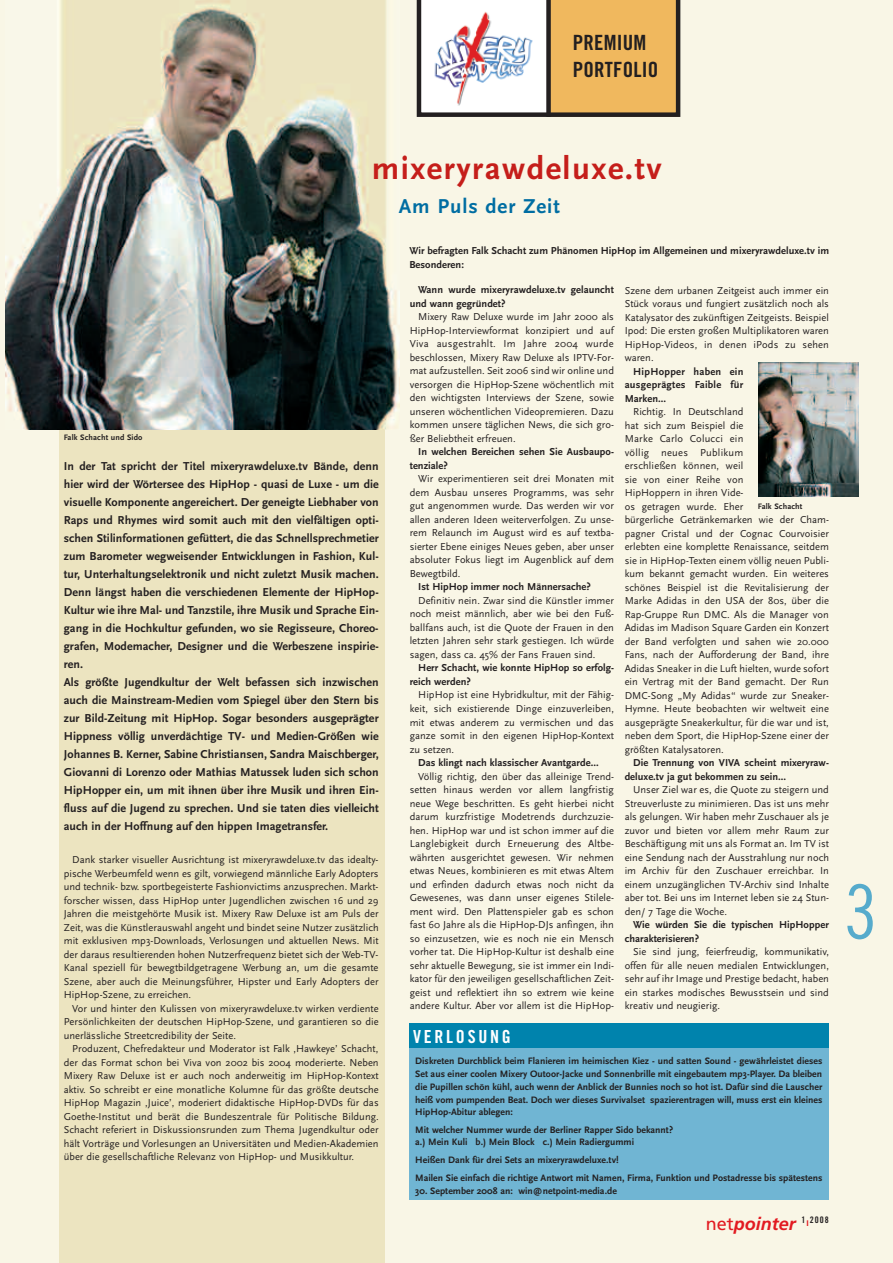
<style>
.page{position:relative;width:893px;height:1263px;background:#f9f6e6}
.page>*{position:absolute;margin:0;border:0;box-sizing:border-box;transform-origin:0 0}
.t1{font:75px "Trade Gothic Cond Eighteen";color:#56abcc}
.t2{font:700 33px "Scala Sans";letter-spacing:.045em;color:#c51e1a}
.t3{font:21px/27px "Trade Gothic Bold Cond Twenty";letter-spacing:.01em;color:#231f20}
.t4{font:700 21px "Scala Sans";letter-spacing:.045em;color:#006da2}
.t5{font:italic 700 18px "Frutiger";color:#e21a21}
.t6{font:18px "Trade Gothic Bold Cond Twenty";letter-spacing:.15em;color:#fff}
.t7{font:700 12px/18px "Scala Sans";letter-spacing:.005em;color:#231f20}
.t8{font:10.5px/13.5px "Scala Sans";color:#231f20;text-align:justify}
.t9{font:700 10.5px/13.5px "Scala Sans";letter-spacing:.005em;color:#231f20}
.t10{font:700 9.75px/12.8px "Scala Sans";letter-spacing:.005em;color:#231f20}
.t11{font:700 8.25px "Scala Sans";letter-spacing:.015em;color:#231f20}
.s1{font-weight:400;font-style:normal}
</style>
<div class="page">
<div style="left:60px;top:0;width:325px;height:1263px;background:#ece4c0"></div>
<img style="left:6px;top:0;width:394px;height:430px">
<img style="left:758px;top:362px;width:100px;height:134px">
<div style="left:409px;top:1029px;width:420px;height:170px;background:#70b5d3"></div>
<div style="left:409px;top:1023px;width:420px;height:24px;background:#0083ad"></div>
<svg style="left:417px;top:0;width:263px;height:117px"></svg>
<div style="left:546px;top:0;width:5px;height:117px;background:#231f20"></div>
<img style="left:426px;top:7px;width:110px;height:99px">
<h3 class="t3" style="left:573px;top:31px;width:87px">PREMIUM<br>PORTFOLIO</h3>
<h2 class="t2" style="left:372px;top:149px;width:291px">mixeryrawdeluxe.tv</h2>
<h3 class="t4" style="left:399px;top:194px;width:163px">Am Puls der Zeit</h3>
<p class="t11" style="left:64px;top:433px;width:80px">Falk Schacht und Sido</p>
<p class="t7" style="left:64px;top:457px;width:317px">In der Tat spricht der Titel mixeryrawdeluxe.tv Bände, denn hier wird der Wörtersee des HipHop - quasi de Luxe - um die visuelle Komponente angereichert. Der geneigte Liebhaber von Raps und Rhymes wird somit auch mit den vielfältigen opti&shy;schen Stilinformationen gefüttert, die das Schnellsprechmetier zum Barometer wegweisender Entwicklungen in Fashion, Kul&shy;tur, Unterhaltungselektronik und nicht zuletzt Musik machen.<br>Denn längst haben die verschiedenen Elemente der HipHop-Kultur wie ihre Mal- und Tanzstile, ihre Musik und Sprache Ein&shy;gang in die Hochkultur gefunden, wo sie Regisseure, Choreo&shy;grafen, Modemacher, Designer und die Werbeszene inspirie&shy;ren.<br>Als größte Jugendkultur der Welt befassen sich inzwischen auch die Mainstream-Medien vom Spiegel über den Stern bis zur Bild-Zeitung mit HipHop. Sogar besonders ausgeprägter Hippness völlig unverdächtige TV- und Medien-Größen wie Johannes B. Kerner, Sabine Christiansen, Sandra Maischberger, Giovanni di Lorenzo oder Mathias Matussek luden sich schon HipHopper ein, um mit ihnen über ihre Musik und ihren Ein&shy;fluss auf die Jugend zu sprechen. Und sie taten dies vielleicht auch in der Hoffnung auf den hippen Imagetransfer.</p>
<p class="t8" style="left:64px;top:853px;width:316px;text-indent:9px">Dank starker visueller Ausrichtung ist mixeryrawdeluxe.tv das idealty&shy;pische Werbeumfeld wenn es gilt, vorwiegend männliche Early Adopters und technik- bzw. sportbegeisterte Fashionvictims anzusprechen. Markt&shy;forscher wissen, dass HipHop unter Jugendlichen zwischen 16 und 29<br>Jahren die meistgehörte Musik ist. Mixery Raw Deluxe ist am Puls der Zeit, was die Künstlerauswahl angeht und bindet seine Nutzer zusätzlich mit exklusiven mp3-Downloads, Verlosungen und aktuellen News. Mit der daraus resultierenden hohen Nutzerfrequenz bietet sich der Web-TV-Kanal speziell für bewegtbildgetragene Werbung an, um die gesamte Szene, aber auch die Meinungsführer, Hipster und Early Adopters der HipHop-Szene, zu erreichen.</p>
<p class="t8" style="left:64px;top:1001px;width:316px;text-indent:9px">Vor und hinter den Kulissen von mixeryrawdeluxe.tv wirken verdiente Persönlichkeiten der deutschen HipHop-Szene, und garantieren so die unerlässliche Streetcredibility der Seite.</p>
<p class="t8" style="left:64px;top:1042px;width:316px;text-indent:9px">Produzent, Chefredakteur und Moderator ist Falk ‚Hawkeye’ Schacht, der das Format schon bei Viva von 2002 bis 2004 moderierte. Neben Mixery Raw Deluxe ist er auch noch anderweitig im HipHop-Kontext aktiv. So schreibt er eine monatliche Kolumne für das größte deutsche HipHop Magazin ‚Juice’, moderiert didaktische HipHop-DVDs für das Goethe-Institut und berät die Bundeszentrale für Politische Bildung.<br>Schacht referiert in Diskussionsrunden zum Thema Jugendkultur oder hält Vorträge und Vorlesungen an Universitäten und Medien-Akademien über die gesellschaftliche Relevanz von HipHop- und Musikkultur.</p>
<p class="t9" style="left:409px;top:244px;width:421px">Wir befragten Falk Schacht zum Phänomen HipHop im Allgemeinen und mixeryrawdeluxe.tv im<br>Besonderen:</p>
<p class="t9" style="left:410px;top:283px;width:206px;text-indent:9px">Wann wurde mixeryrawdeluxe.tv gelauncht und wann gegründet?</p>
<p class="t8" style="left:410px;top:310px;width:206px;text-indent:9px">Mixery Raw Deluxe wurde im Jahr 2000 als HipHop-Interviewformat konzipiert und auf Viva ausgestrahlt. Im Jahre 2004 wurde beschlossen, Mixery Raw Deluxe als IPTV-For&shy;mat aufzustellen. Seit 2006 sind wir online und versorgen die HipHop-Szene wöchentlich mit den wichtigsten Interviews der Szene, sowie unseren wöchentlichen Videopremieren. Dazu kommen unsere täglichen News, die sich gro&shy;ßer Beliebtheit erfreuen.</p>
<p class="t9" style="left:410px;top:445px;width:206px;text-indent:9px">In welchen Bereichen sehen Sie Ausbaupo&shy;tenziale?</p>
<p class="t8" style="left:410px;top:472px;width:206px;text-indent:9px">Wir experimentieren seit drei Monaten mit dem Ausbau unseres Programms, was sehr gut angenommen wurde. Das werden wir vor allen anderen Ideen weiterverfolgen. Zu unse&shy;rem Relaunch im August wird es auf textba&shy;sierter Ebene einiges Neues geben, aber unser absoluter Fokus liegt im Augenblick auf dem Bewegtbild.</p>
<p class="t9" style="left:418px;top:580px;width:174px">Ist HipHop immer noch Männersache?</p>
<p class="t8" style="left:410px;top:594px;width:206px;text-indent:9px">Definitiv nein. Zwar sind die Künstler immer noch meist männlich, aber wie bei den Fuß&shy;ballfans auch, ist die Quote der Frauen in den letzten Jahren sehr stark gestiegen. Ich würde sagen, dass ca. 45% der Fans Frauen sind.</p>
<p class="t9" style="left:410px;top:661px;width:206px;text-indent:9px">Herr Schacht, wie konnte HipHop so erfolg&shy;reich werden?</p>
<p class="t8" style="left:410px;top:688px;width:206px;text-indent:9px">HipHop ist eine Hybridkultur, mit der Fähig&shy;keit, sich existierende Dinge einzuverleiben, mit etwas anderem zu vermischen und das ganze somit in den eigenen HipHop-Kontext zu setzen.</p>
<p class="t9" style="left:418px;top:756px;width:182px">Das klingt nach klassischer Avantgarde...</p>
<p class="t8" style="left:410px;top:769px;width:206px;text-indent:9px">Völlig richtig, den über das alleinige Trend&shy;setten hinaus werden vor allem langfristig neue Wege beschritten. Es geht hierbei nicht darum kurzfristige Modetrends durchzuzie&shy;hen. HipHop war und ist schon immer auf die Langlebigkeit durch Erneuerung des Altbe&shy;währten ausgerichtet gewesen. Wir nehmen etwas Neues, kombinieren es mit etwas Altem und erfinden dadurch etwas noch nicht da Gewesenes, was dann unser eigenes Stilele&shy;ment wird. Den Plattenspieler gab es schon fast 60 Jahre als die HipHop-DJs anfingen, ihn so einzusetzen, wie es noch nie ein Mensch vorher tat. Die HipHop-Kultur ist deshalb eine sehr aktuelle Bewegung, sie ist immer ein Indi&shy;kator für den jeweiligen gesellschaftlichen Zeit&shy;geist und reflektiert ihn so extrem wie keine andere Kultur. Aber vor allem ist die HipHop-</p>
<p class="t8" style="left:625px;top:283px;width:206px">Szene dem urbanen Zeitgeist auch immer ein Stück voraus und fungiert zusätzlich noch als Katalysator des zukünftigen Zeitgeists. Beispiel Ipod: Die ersten großen Multiplikatoren waren HipHop-Videos, in denen iPods zu sehen waren.</p>
<p class="t9" style="left:625px;top:364px;width:120px;text-align:justify;text-indent:9px">HipHopper haben ein ausgeprägtes Faible für Marken...</p>
<p class="t8" style="left:625px;top:405px;width:206px;text-align:left;text-indent:9px">Richtig. In Deutschland<br>hat sich zum Beispiel die<br>Marke Carlo Colucci ein<br>völlig neues Publikum<br>erschließen können, weil<br>sie von einer Reihe von<br>HipHoppern in ihren Vide-<br>os getragen wurde. Eher<br>bürgerliche Getränkemarken wie der Cham&shy;pagner Cristal und der Cognac Courvoisier erlebten eine komplette Renaissance, seitdem sie in HipHop-Texten einem völlig neuen Publi&shy;kum bekannt gemacht wurden. Ein weiteres schönes Beispiel ist die Revitalisierung der Marke Adidas in den USA der 80s, über die Rap-Gruppe Run DMC. Als die Manager von Adidas im Madison Square Garden ein Konzert der Band verfolgten und sahen wie 20.000<br>Fans, nach der Aufforderung der Band, ihre Adidas Sneaker in die Luft hielten, wurde sofort ein Vertrag mit der Band gemacht. Der Run DMC-Song „My Adidas“ wurde zur Sneaker-Hymne. Heute beobachten wir weltweit eine ausgeprägte Sneakerkultur, für die war und ist, neben dem Sport, die HipHop-Szene einer der größten Katalysatoren.</p>
<p class="t9" style="left:625px;top:756px;width:206px;text-indent:9px">Die Trennung von VIVA scheint mixeryraw&shy;deluxe.tv ja gut bekommen zu sein...</p>
<p class="t8" style="left:625px;top:783px;width:206px;text-indent:9px">Unser Ziel war es, die Quote zu steigern und Streuverluste zu minimieren. Das ist uns mehr als gelungen. Wir haben mehr Zuschauer als je zuvor und bieten vor allem mehr Raum zur Beschäftigung mit uns als Format an. Im TV ist eine Sendung nach der Ausstrahlung nur noch im Archiv für den Zuschauer erreichbar. In einem unzugänglichen TV-Archiv sind Inhalte aber tot. Bei uns im Internet leben sie 24 Stun&shy;den/ 7 Tage die Woche.</p>
<p class="t9" style="left:625px;top:918px;width:206px;text-indent:9px">Wie würden Sie die typischen HipHopper charakterisieren?</p>
<p class="t8" style="left:625px;top:945px;width:206px;text-indent:9px">Sie sind jung, feierfreudig, kommunikativ, offen für alle neuen medialen Entwicklungen, sehr auf ihr Image und Prestige bedacht, haben ein starkes modisches Bewusstsein und sind kreativ und neugierig.</p>
<p class="t11" style="left:758px;top:501px;width:46px">Falk Schacht</p>
<h3 class="t6" style="left:413px;top:1030px;width:99px">VERLOSUNG</h3>
<p class="t10" style="left:415px;top:1054px;width:409px;text-align:justify">Diskreten Durchblick beim Flanieren im heimischen Kiez - und satten Sound - gewährleistet dieses Set aus einer coolen Mixery Outoor-Jacke und Sonnenbrille mit eingebautem mp3-Player. Da bleiben die Pupillen schön kühl, auch wenn der Anblick der Bunnies noch so hot ist. Dafür sind die Lauscher heiß vom pumpenden Beat. Doch wer dieses Survivalset spazierentragen will, muss erst ein kleines HipHop-Abitur ablegen:</p>
<p class="t10" style="left:415px;top:1123px;width:259px">Mit welcher Nummer wurde der Berliner Rapper Sido bekannt? a.) Mein Kuli b.) Mein Block c.) Mein Radiergummi</p>
<p class="t10" style="left:415px;top:1150px;width:409px;line-height:18.8px">Heißen Dank für drei Sets an mixeryrawdeluxe.tv!<br>Mailen Sie einfach die richtige Antwort mit Namen, Firma, Funktion und Postadresse bis spätestens</p>
<p class="t10" style="left:415px;top:1184px;width:203px">30. September 2008 an: win@netpoint-media.de</p>
<h3 class="t5" style="left:706px;top:1216px;width:124px"><span class="s1">net</span>pointer <sup>1</sup><sup>ı</sup> <sup>2008</sup></h3>
<h1 class="t1" style="left:844px;top:884px;width:35px">3</h1>
</div>
